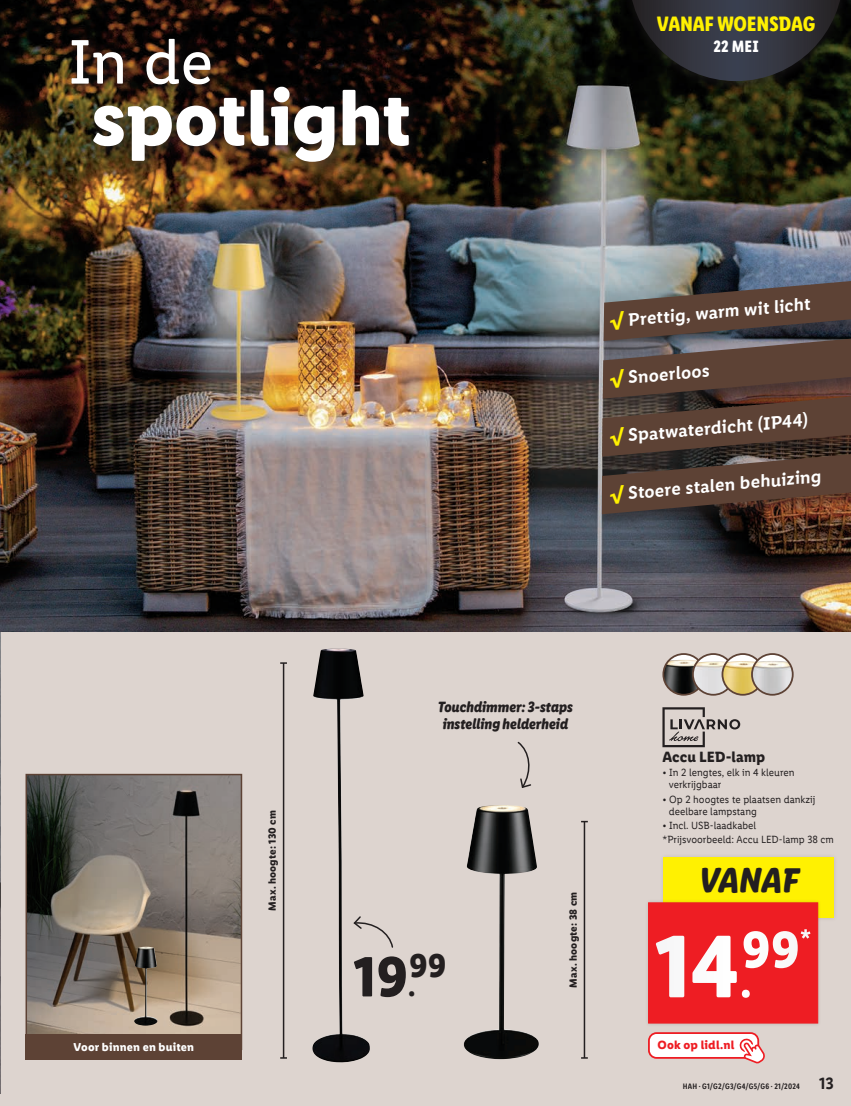
<style>
.page{position:relative;width:851px;height:1106px;background:#fff}
.page>*{position:absolute;margin:0;border:0;box-sizing:border-box;transform-origin:0 0}
.t1{font:700 89.25px "Lidl Font Pro";color:#fff}
.t2{font:700 78px "Lidl Font Pro";letter-spacing:-.015em;color:#fff}
.t3{font:63px "Lidl Font Pro";color:#fff}
.t4{font:700 57px "Lidl Font Pro";color:#231f20}
.t5{font:700 52.05px "Lidl Font Pro";color:#fff}
.t6{font:34.5px "Lidl Font Script Pro";letter-spacing:.01em;color:#231f20}
.t7{font:700 33.3px "Lidl Font Pro";color:#231f20}
.t8{font:700 22.5px "Lidl Font Pro";color:#fff}
.t9{font:700 21px "Lidl Font Cond Pro";letter-spacing:-.015em;color:#fff101}
.t10{font:600 18px "Lidl Font Pro";color:#fff}
.t11{font:700 16.5px "Lidl Font Cond Pro";color:#fff}
.t12{font:600 16.5px "Lidl Font Pro";color:#231f20}
.t13{font:15px/16.5px "Lidl Font Script Pro";letter-spacing:.01em;color:#231f20;text-align:center}
.t14{font:700 15px "Lidl Font Pro";color:#231f20}
.t15{font:700 12px "Lidl Font Pro";letter-spacing:.015em;color:#ee1d23}
.t16{font:700 11.55px "Lidl Font Pro";letter-spacing:.015em;color:#fff}
.t17{font:10.5px/12px "Lidl Font Pro";color:#231f20}
.t18{font:700 10.5px "Lidl Font Pro";letter-spacing:.02em;color:#231f20}
.t19{font:600 7.95px "Lidl Font Cond Pro";letter-spacing:.03em;color:#231f20}
.s1{font-size:21px;color:#fff101}
.s2{font-size:27.9px}
.s3{font-size:43.65px}
</style>
<div class="page">
<div style="left:0;top:621px;width:850px;height:485px;background:#ddd4cf"></div>
<img style="left:1px;top:0;width:849px;height:631px">
<svg style="left:662px;top:707px;width:78px;height:40px"></svg>
<div style="left:87px;top:80px;width:336px;height:97px;background:#231f20;opacity:.75"></div>
<div style="left:659px;top:853px;width:179px;height:69px;background:#231f20;opacity:.15"></div>
<div style="left:663px;top:857px;width:170px;height:61px;background:#fff101"></div>
<div style="left:644px;top:899px;width:177px;height:128px;background:#231f20;opacity:.15"></div>
<div style="left:647px;top:901px;width:171px;height:123px;background:#ee1d23"></div>
<div style="left:648px;top:1033px;width:110px;height:24px;background:#fff;border-radius:8px"></div>
<div style="left:648px;top:1032px;width:111px;height:26px;border:2px solid #ee1d23;border-radius:8px"></div>
<svg style="left:738px;top:1037px;width:27px;height:26px"></svg>
<hr style="left:583px;top:821px;width:2px;height:237px;background:#231f20">
<hr style="left:283px;top:663px;width:1px;height:395px;background:#231f20">
<svg style="left:280px;top:662px;width:7px;height:2px"></svg>
<img style="left:312px;top:648px;width:58px;height:414px">
<img style="left:463px;top:805px;width:76px;height:254px">
<img style="left:29px;top:776px;width:210px;height:257px">
<div style="left:26px;top:773px;width:216px;height:277px;border:2px solid #5d4235"></div>
<div style="left:26px;top:1033px;width:216px;height:26px;background:#5d4235"></div>
<svg style="left:663px;top:654px;width:41px;height:40px"></svg>
<img style="left:665px;top:659px;width:33px;height:35px">
<div style="left:662px;top:653px;width:43px;height:42px;border:2px solid #5d4235;border-radius:50%"></div>
<svg style="left:692px;top:654px;width:41px;height:40px"></svg>
<img style="left:692px;top:661px;width:30px;height:33px">
<div style="left:692px;top:653px;width:42px;height:42px;border:2px solid #5d4235;border-radius:50%"></div>
<svg style="left:722px;top:654px;width:41px;height:40px"></svg>
<img style="left:722px;top:661px;width:29px;height:33px">
<div style="left:721px;top:653px;width:43px;height:42px;border:2px solid #5d4235;border-radius:50%"></div>
<svg style="left:751px;top:654px;width:41px;height:40px"></svg>
<img style="left:751px;top:661px;width:41px;height:33px">
<div style="left:751px;top:653px;width:42px;height:42px;border:2px solid #5d4235;border-radius:50%"></div>
<div style="left:64px;top:31px;width:161px;height:68px;background:#231f20;opacity:.75"></div>
<svg style="left:517px;top:741px;width:14px;height:47px"></svg>
<svg style="left:352px;top:914px;width:42px;height:34px"></svg>
<img style="left:134px;top:946px;width:23px;height:79px">
<div style="left:591px;top:452px;width:259px;height:79px;background:#231f20;opacity:.5"></div>
<svg style="left:639px;top:280px;width:211px;height:234px;background:#564138"></svg>
<img style="left:562px;top:85px;width:77px;height:528px">
<div style="left:620px;top:0;width:230px;height:93px;background:#231f20;opacity:.45"></div>
<svg style="left:628px;top:0;width:215px;height:81px;background:#27292f"></svg>
<svg style="left:0;top:0;width:1px;height:1094px"></svg>
<h3 class="t3" style="left:68px;top:25px;width:147px">In de</h3>
<h2 class="t2" style="left:91px;top:71px;width:322px">spotlight</h2>
<h3 class="t9" style="left:656px;top:11px;width:160px">VANAF WOENSDAG</h3>
<h3 class="t11" style="left:713px;top:37px;width:47px">22 MEI</h3>
<h3 class="t10" style="left:608px;top:311px;width:203px;rotate:-5deg"><span class="s1">√</span> Prettig, warm wit licht</h3>
<h3 class="t10" style="left:608px;top:369px;width:101px;rotate:-5deg"><span class="s1">√</span> Snoerloos</h3>
<h3 class="t10" style="left:608px;top:427px;width:200px;rotate:-5deg"><span class="s1">√</span> Spatwaterdicht (IP44)</h3>
<h3 class="t10" style="left:608px;top:484px;width:214px;rotate:-5deg"><span class="s1">√</span> Stoere stalen behuizing</h3>
<p class="t16" style="left:74px;top:1039px;width:122px">Voor binnen en buiten</p>
<p class="t18" style="left:266px;top:911px;width:103px;rotate:-90deg">Max. hoogte: 130 cm</p>
<h3 class="t13" style="left:438px;top:699px;width:136px">Touchdimmer: 3-staps instelling helderheid</h3>
<h3 class="t7" style="left:409px;top:945px;width:39px">99</h3>
<h3 class="t4" style="left:353px;top:941px;width:64px">19<span class="s2">.</span></h3>
<p class="t18" style="left:566px;top:987px;width:97px;rotate:-90deg">Max. hoogte: 38 cm</p>
<h3 class="t14" style="left:662px;top:748px;width:104px">Accu LED-lamp</h3>
<p class="t17" style="left:668px;top:767px;width:127px;text-indent:-6px">• In 2 lengtes, elk in 4 kleuren verkrijgbaar</p>
<p class="t17" style="left:668px;top:793px;width:148px;text-indent:-6px">• Op 2 hoogtes te plaatsen dankzij deelbare lampstang</p>
<p class="t17" style="left:662px;top:818px;width:173px;line-height:14.1px">• Incl. USB-laadkabel<br>*Prijsvoorbeeld: Accu LED-lamp 38 cm</p>
<h3 class="t6" style="left:699px;top:859px;width:100px">VANAF</h3>
<h3 class="t5" style="left:741px;top:917px;width:60px">99</h3>
<h3 class="t8" style="left:799px;top:923px;width:13px">*</h3>
<h1 class="t1" style="left:655px;top:911px;width:98px">14<span class="s3">.</span></h1>
<p class="t15" style="left:657px;top:1038px;width:78px">Ook op lidl.nl</p>
<p class="t19" style="left:682px;top:1081px;width:119px">HAH · G1/G2/G3/G4/G5/G6 · 21/2024</p>
<h3 class="t12" style="left:818px;top:1074px;width:16px">13</h3>
</div>
